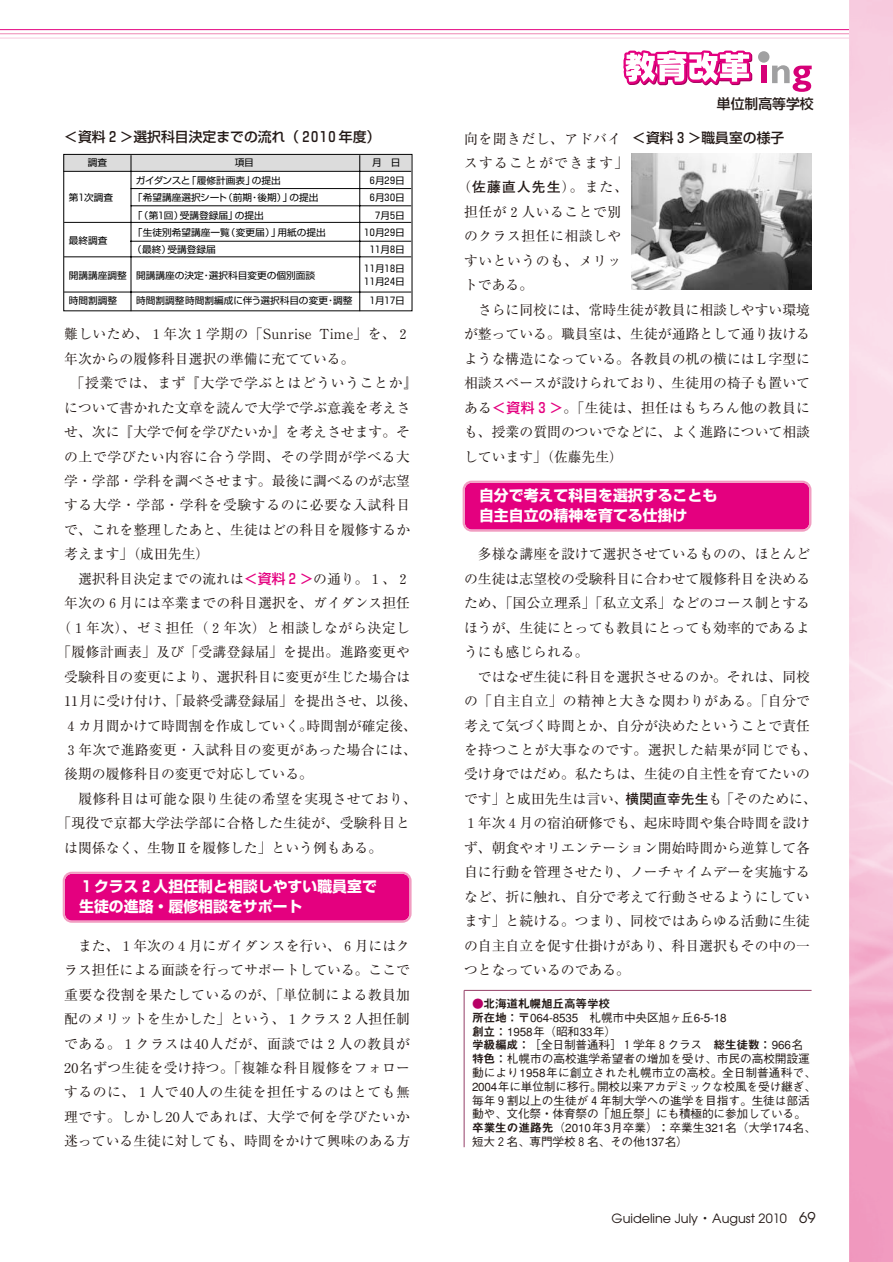
<style>
.page{position:relative;width:893px;height:1262px;background:#fff}
.page>*{position:absolute;margin:0;border:0;box-sizing:border-box;transform-origin:0 0}
.t1{font:700 14.85px/20.2px "Shin Go";color:#fff}
.t2{font:13.8px/24.5px "Ryumin";color:#231916;text-align:justify}
.t3{font:13.8px "Ryumin";letter-spacing:.02em;color:#231916}
.t4{font:13.8px "Ryumin";letter-spacing:.045em;color:#231916}
.t5{font:13.8px "Ryumin";letter-spacing:.035em;color:#231916}
.t6{font:500 13.8px "Shin Go";color:#231916}
.t7{font:13.8px "Ryumin";letter-spacing:.025em;color:#231916}
.t8{font:13.8px "Ryumin";letter-spacing:.085em;color:#231916}
.t9{font:12.75px "Avant Garde";color:#231916}
.t10{font:500 11.7px/13.8px "Gothic BBB";letter-spacing:-.005em;color:#231916}
.t11{font:11.7px "Midashi Go MB31";letter-spacing:-.015em;color:#231916}
.t12{font:9.3px/17.1px "Shin Go";color:#000}
.t13{font:9.3px/17.1px "Shin Go";letter-spacing:-.245em;color:#000;text-align:right}
.t14{font:9.3px/13px "Shin Go";letter-spacing:-.25em;color:#000}
.s1{font-family:"Shin Go";font-weight:500;color:#e4007f}
.s2{font-family:"Futo Go B101";font-weight:700}
.s3{color:#b70066}
.s4{font-family:"Midashi Go MB31";font-weight:400}
.s5{font-family:"Gothic BBB";font-weight:500}
.s6{font-size:14.85px}
</style>
<div class="page">
<div style="left:465px;top:483px;width:344px;height:46px;background:#e4007f;border-radius:7px"></div>
<div style="left:462px;top:480px;width:349px;height:51px;border:2px solid #f19ec2;border-radius:8px"></div>
<div style="left:65px;top:874px;width:344px;height:46px;background:#e4007f;border-radius:7px"></div>
<div style="left:63px;top:871px;width:348px;height:51px;border:2px solid #f19ec2;border-radius:8px"></div>
<hr style="left:0;top:29px;width:892px;height:1px;background:#e4007f">
<hr style="left:0;top:33px;width:892px;height:1px;background:#ee87b4">
<hr style="left:0;top:38px;width:892px;height:1px;background:#f7cade">
<img style="left:849px;top:0;width:43px;height:1261px">
<div style="left:758px;top:51px;width:11px;height:12px;background:#a0a0a1;border-radius:50%"></div>
<div style="left:761px;top:66px;width:5px;height:17px;background:#d60078"></div>
<svg style="left:772px;top:65px;width:39px;height:27px"></svg>
<svg style="left:623px;top:50px;width:130px;height:36px"></svg>
<div style="left:64px;top:154px;width:347px;height:17px;background:#dcdcdc"></div>
<div style="left:63px;top:154px;width:349px;height:157px;border:1px solid #000"></div>
<hr style="left:131px;top:155px;width:1px;height:156px;background:#000">
<hr style="left:359px;top:155px;width:1px;height:156px;background:#000">
<hr style="left:63px;top:171px;width:348px;height:1px;background:#000">
<hr style="left:131px;top:188px;width:280px;height:1px;background:#000">
<hr style="left:131px;top:205px;width:280px;height:1px;background:#000">
<hr style="left:64px;top:222px;width:347px;height:1px;background:#000">
<hr style="left:130px;top:241px;width:281px;height:1px;background:#000">
<hr style="left:64px;top:256px;width:347px;height:1px;background:#000">
<hr style="left:64px;top:292px;width:347px;height:1px;background:#000">
<hr style="left:464px;top:990px;width:1px;height:157px;background:#954068">
<img style="left:632px;top:153px;width:179px;height:136px">
<hr style="left:464px;top:990px;width:347px;height:1px;background:#954068">
<p class="t6" style="left:64px;top:132px;width:317px">＜資料２＞選択科目決定までの流れ（２０１０年度）</p>
<p class="t12" style="left:88px;top:155px;width:21px">調査</p>
<p class="t12" style="left:235px;top:155px;width:21px">項目</p>
<p class="t12" style="left:372px;top:155px;width:30px">月　日</p>
<p class="t12" style="left:132px;top:173px;width:195px;text-indent:4px">ガイダンスと「履修計画表」の提出<br>「希望講座選択シート（前期・後期）」の提出「（第１回）受講登録届」の提出<br>「生徒別希望講座一覧（変更届）」用紙の提出（最終）受講登録届</p>
<p class="t13" style="left:362px;top:173px;width:44px">６月２９日<br>６月３０日<br>７月５日<br>１０月２９日<br>１１月８日</p>
<p class="t12" style="left:69px;top:190px;width:46px">第１次調査</p>
<p class="t12" style="left:69px;top:233px;width:40px">最終調査</p>
<p class="t12" style="left:69px;top:268px;width:60px">開講講座調整</p>
<p class="t14" style="left:362px;top:263px;width:44px">１１月１８日<br>１１月２４日</p>
<p class="t12" style="left:136px;top:268px;width:181px">開講講座の決定・選択科目変更の個別面談</p>
<p class="t12" style="left:69px;top:293px;width:50px">時間割調整</p>
<p class="t12" style="left:136px;top:293px;width:218px">時間割調整 時間割編成に伴う選択科目の変更・調整</p>
<p class="t12" style="left:367px;top:293px;width:39px">１月１７日</p>
<p class="t7" style="left:64px;top:329px;width:347px">難しいため、１年次１学期の「Sunrise Time」を、２</p>
<p class="t2" style="left:64px;top:348px;width:292px">年次からの履修科目選択の準備に充てている。</p>
<p class="t4" style="left:71px;top:378px;width:348px">「授業では、まず『大学で学ぶとはどういうことか』</p>
<p class="t2" style="left:64px;top:397px;width:347px">について書かれた文章を読んで大学で学ぶ意義を考えさ</p>
<p class="t2" style="left:64px;top:421px;width:347px">せ、次に『大学で何を学びたいか』を考えさせます。そ</p>
<p class="t4" style="left:64px;top:451px;width:347px">の上で学びたい内容に合う学問、その学問が学べる大</p>
<p class="t2" style="left:64px;top:470px;width:347px">学・学部・学科を調べさせます。最後に調べるのが志望</p>
<p class="t4" style="left:64px;top:500px;width:347px">する大学・学部・学科を受験するのに必要な入試科目</p>
<p class="t2" style="left:64px;top:519px;width:347px">で、これを整理したあと、生徒はどの科目を履修するか</p>
<p class="t2" style="left:64px;top:544px;width:147px">考えます」（成田先生）</p>
<p class="t2" style="left:78px;top:568px;width:333px">選択科目決定までの流れは<span class="s1">＜資料２＞</span>の通り。１、２</p>
<p class="t2" style="left:64px;top:592px;width:347px">年次の６月には卒業までの科目選択を、ガイダンス担任</p>
<p class="t4" style="left:57px;top:622px;width:354px">（１年次）、ゼミ担任（２年次）と相談しながら決定し</p>
<p class="t3" style="left:57px;top:647px;width:354px">「履修計画表」及び「受講登録届」を提出。進路変更や</p>
<p class="t2" style="left:64px;top:666px;width:347px">受験科目の変更により、選択科目に変更が生じた場合は</p>
<p class="t2" style="left:64px;top:690px;width:354px">11月に受け付け、「最終受講登録届」を提出させ、以後、</p>
<p class="t2" style="left:64px;top:715px;width:354px">４カ月間かけて時間割を作成していく。時間割が確定後、</p>
<p class="t3" style="left:64px;top:745px;width:354px">３年次で進路変更・入試科目の変更があった場合には、</p>
<p class="t2" style="left:64px;top:764px;width:250px">後期の履修科目の変更で対応している。</p>
<p class="t3" style="left:78px;top:794px;width:340px">履修科目は可能な限り生徒の希望を実現させており、</p>
<p class="t3" style="left:57px;top:818px;width:354px">「現役で京都大学法学部に合格した生徒が、受験科目と</p>
<p class="t2" style="left:64px;top:837px;width:319px">は関係なく、生物Ⅱを履修した」という例もある。</p>
<p class="t1" style="left:79px;top:878px;width:299px">１クラス２人担任制と相談しやすい職員室で生徒の進路・履修相談をサポート</p>
<p class="t2" style="left:64px;top:935px;width:347px;text-indent:14px">また、１年次の４月にガイダンスを行い、６月にはクラス担任による面談を行ってサポートしている。ここで重要な役割を果たしているのが、「単位制による教員加配のメリットを生かした」という、１クラス２人担任制である。１クラスは40人だが、面談では２人の教員が20名ずつ生徒を受け持つ。「複雑な科目履修をフォローするのに、１人で40人の生徒を担任するのはとても無理です。しかし20人であれば、大学で何を学びたいか迷っている生徒に対しても、時間をかけて興味のある方</p>
<p class="t6" style="left:716px;top:99px;width:98px">単位制高等学校</p>
<p class="t6" style="left:632px;top:132px;width:154px">＜資料３＞職員室の様子</p>
<p class="t5" style="left:464px;top:134px;width:159px">向を聞きだし、アドバイ</p>
<p class="t8" style="left:464px;top:158px;width:166px">スすることができます」</p>
<p class="t2" style="left:457px;top:177px;width:172px">（<span class="s2">佐藤直人先生</span>）。また、</p>
<p class="t5" style="left:464px;top:207px;width:159px">担任が２人いることで別</p>
<p class="t5" style="left:464px;top:231px;width:159px">のクラス担任に相談しや</p>
<p class="t5" style="left:464px;top:256px;width:159px">すいというのも、メリッ</p>
<p class="t2" style="left:464px;top:275px;width:71px">トである。</p>
<p class="t2" style="left:478px;top:299px;width:333px">さらに同校には、常時生徒が教員に相談しやすい環境</p>
<p class="t2" style="left:464px;top:324px;width:347px">が整っている。職員室は、生徒が通路として通り抜ける</p>
<p class="t2" style="left:464px;top:348px;width:347px">ような構造になっている。各教員の机の横にはＬ字型に</p>
<p class="t2" style="left:464px;top:372px;width:347px">相談スペースが設けられており、生徒用の椅子も置いて</p>
<p class="t3" style="left:464px;top:402px;width:347px">ある<span class="s1">＜資料３＞</span>。「生徒は、担任はもちろん他の教員に</p>
<p class="t2" style="left:464px;top:421px;width:347px">も、授業の質問のついでなどに、よく進路について相談</p>
<p class="t2" style="left:464px;top:446px;width:160px">しています」（佐藤先生）</p>
<p class="t1" style="left:479px;top:487px;width:240px">自分で考えて科目を選択することも自主自立の精神を育てる仕掛け</p>
<p class="t2" style="left:464px;top:544px;width:347px;text-indent:14px">多様な講座を設けて選択させているものの、ほとんどの生徒は志望校の受験科目に合わせて履修科目を決めるため、「国公立理系」「私立文系」などのコース制とするほうが、生徒にとっても教員にとっても効率的であるようにも感じられる。</p>
<p class="t2" style="left:464px;top:666px;width:354px;text-align:left;text-indent:14px">ではなぜ生徒に科目を選択させるのか。それは、同校の「自主自立」の精神と大きな関わりがある。「自分で考えて気づく時間とか、自分が決めたということで責任を持つことが大事なのです。選択した結果が同じでも、受け身ではだめ。私たちは、生徒の自主性を育てたいのです」と成田先生は言い、<span class="s2">横関直幸先生</span>も「そのために、<br>１年次４月の宿泊研修でも、起床時間や集合時間を設けず、朝食やオリエンテーション開始時間から逆算して各自に行動を管理させたり、ノーチャイムデーを実施するなど、折に触れ、自分で考えて行動させるようにしています」と続ける。つまり、同校ではあらゆる活動に生徒の自主自立を促す仕掛けがあり、科目選択もその中の一つとなっているのである。</p>
<p class="t11" style="left:472px;top:999px;width:140px"><span class="s3">●</span>北海道札幌旭丘高等学校</p>
<p class="t10" style="left:472px;top:1012px;width:345px"><span class="s4">所在地</span>：〒064-8535 札幌市中央区旭ヶ丘6-5-18<br><span class="s4">創立</span>：1958年（昭和33年）<br><span class="s4">学級編成</span>：［全日制普通科］１学年８クラス　<span class="s4">総生徒数</span>：966名<span class="s4">特色</span>：札幌市の高校進学希望者の増加を受け、市民の高校開設運動により1958年に創立された札幌市立の高校。全日制普通科で、<br>2004年に単位制に移行。開校以来アカデミックな校風を受け継ぎ、毎年９割以上の生徒が４年制大学への進学を目指す。生徒は部活動や、文化祭・体育祭の「旭丘祭」にも積極的に参加している。<span class="s4">卒業生の進路先</span>（2010年3月卒業）：卒業生321名（大学174名、短大２名、専門学校８名、その他137名）</p>
<p class="t9" style="left:611px;top:1213px;width:206px">Guideline July<span class="s5">・</span>August 2010 <span class="s6">69</span></p>
</div>
